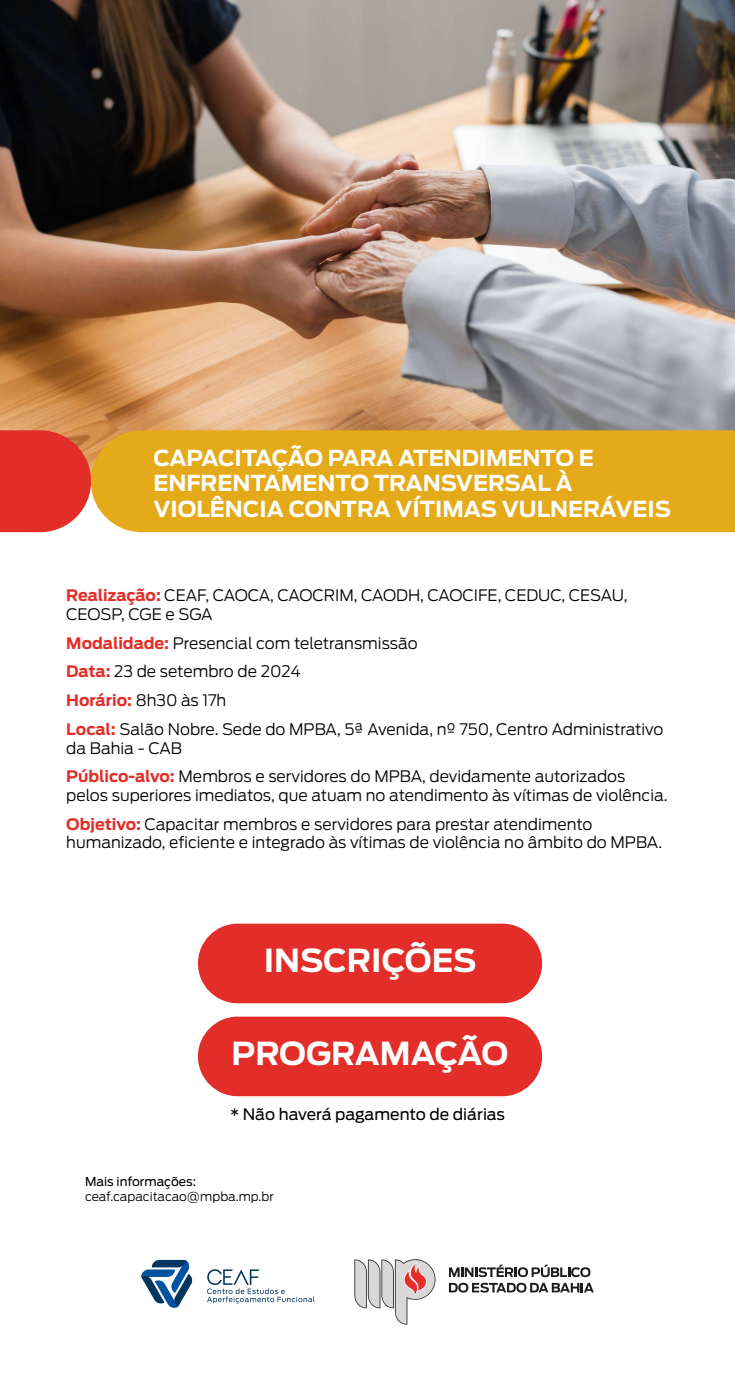
<style>
.page{position:relative;width:735px;height:1374px;background:#fff}
.page>*{position:absolute;margin:0;border:0;box-sizing:border-box;transform-origin:0 0}
.t1{font:700 31.5px "Antenna";color:#fff}
.t2{font:700 21.88px/25.4px "Antenna";color:#fff}
.t3{font:300 15.75px/28.9px "Antenna";color:#000}
.t4{font:15.75px "Antenna";color:#000}
.t5{font:300 12.25px "Antenna";letter-spacing:-.005em;color:#000}
.t6{font:12.25px "Antenna";color:#000}
.s1{font-weight:700;color:#e32d28}
</style>
<div class="page">
<img style="left:0;top:0;width:735px;height:430px">
<svg style="left:0;top:430px;width:91px;height:102px;background:#e33f36"></svg>
<div style="left:91px;top:430px;width:644px;height:102px;background:#e5aa1a"></div>
<div style="left:198px;top:923px;width:344px;height:80px;background:#e32d28;border-radius:40px"></div>
<div style="left:198px;top:1016px;width:344px;height:80px;background:#e32d28;border-radius:40px"></div>
<svg style="left:354px;top:1259px;width:82px;height:65px"></svg>
<svg style="left:449px;top:1264px;width:145px;height:28px"></svg>
<svg style="left:141px;top:1260px;width:52px;height:48px"></svg>
<svg style="left:207px;top:1269px;width:108px;height:34px"></svg>
<h2 class="t2" style="left:153px;top:445px;width:519px">CAPACITAÇÃO PARA ATENDIMENTO E<br>ENFRENTAMENTO TRANSVERSAL À<br>VIOLÊNCIA CONTRA VÍTIMAS VULNERÁVEIS</h2>
<p class="t3" style="left:66px;top:586px;width:563px;line-height:18.4px"><span class="s1">Realização:</span> CEAF, CAOCA, CAOCRIM, CAODH, CAOCIFE, CEDUC, CESAU,<br>CEOSP, CGE e SGA</p>
<p class="t3" style="left:66px;top:628px;width:599px"><span class="s1">Modalidade:</span> Presencial com teletransmissão<br><span class="s1">Data:</span> 23 de setembro de 2024<br><span class="s1">Horário:</span> 8h30 às 17h<br><span class="s1">Local:</span> Salão Nobre. Sede do MPBA, 5ª Avenida, nº 750, Centro Administrativo</p>
<p class="t3" style="left:66px;top:733px;width:561px">da Bahia - CAB<br><span class="s1">Público-alvo:</span> Membros e servidores do MPBA, devidamente autorizados</p>
<p class="t3" style="left:66px;top:780px;width:603px">pelos superiores imediatos, que atuam no atendimento às vítimas de violência.<br><span class="s1">Objetivo:</span> Capacitar membros e servidores para prestar atendimento</p>
<p class="t3" style="left:66px;top:828px;width:597px">humanizado, eficiente e integrado às vítimas de violência no âmbito do MPBA.</p>
<h1 class="t1" style="left:264px;top:941px;width:214px">INSCRIÇÕES</h1>
<h1 class="t1" style="left:232px;top:1034px;width:278px">PROGRAMAÇÃO</h1>
<p class="t4" style="left:230px;top:1104px;width:276px">* Não haverá pagamento de diárias</p>
<p class="t6" style="left:85px;top:1174px;width:113px">Mais informações:</p>
<p class="t5" style="left:85px;top:1189px;width:190px">ceaf.capacitacao@mpba.mp.br</p>
</div>
